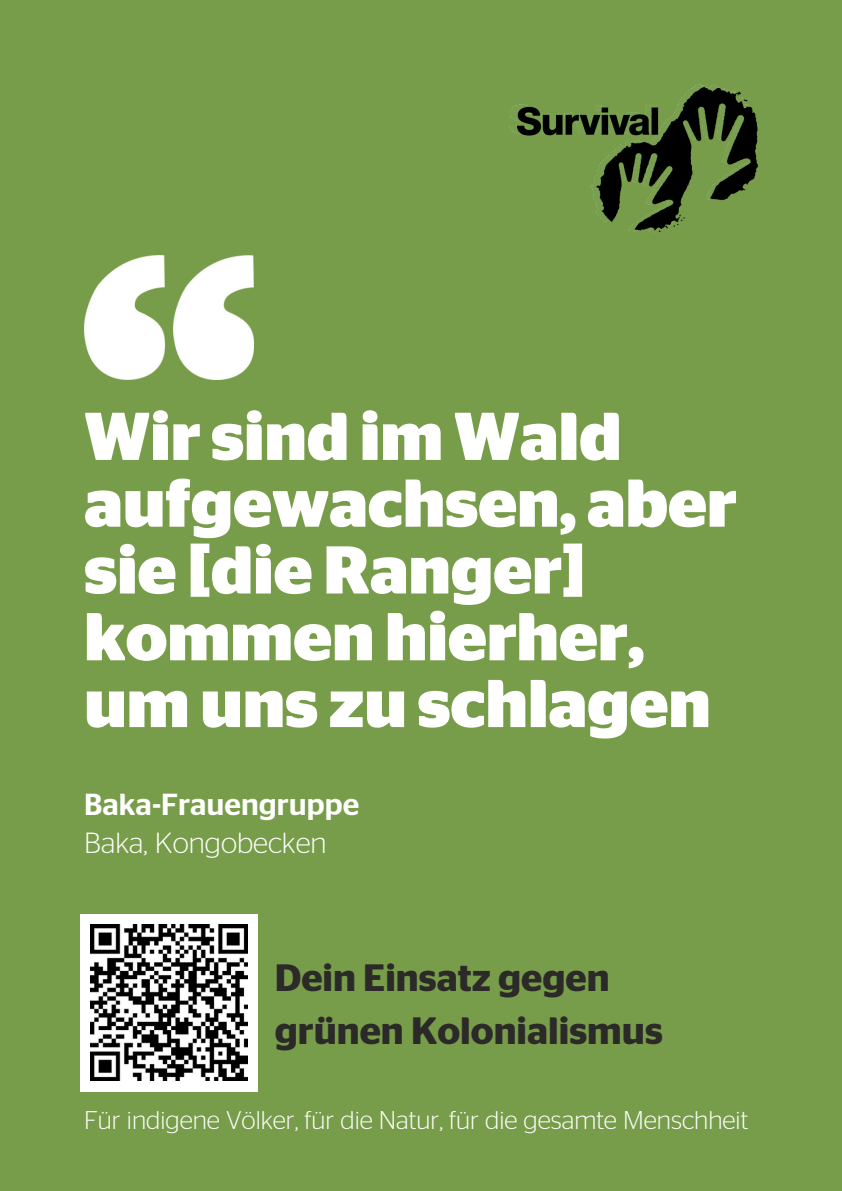
<style>
.page{position:relative;width:842px;height:1191px;background:#fff}
.page>*{position:absolute;margin:0;border:0;box-sizing:border-box;transform-origin:0 0}
.t1{font:700 67.3px/66.8px "Stag Sans";color:#fff}
.t2{font:600 38px/53px "Stag Sans";color:#2c2a29}
.t3{font:500 30.4px "Stag Sans";color:#fff}
.t4{font:300 29.1px "Stag Sans";color:#fff}
.t5{font:300 25.6px "Stag Sans";color:#fff}
</style>
<div class="page">
<div style="left:0;top:0;width:842px;height:1190px;background:#789d4a"></div>
<img style="left:517px;top:88px;width:240px;height:144px">
<img style="left:84px;top:256px;width:170px;height:123px">
<div style="left:81px;top:914px;width:177px;height:176px;background:#fff"></div>
<img style="left:91px;top:923px;width:156px;height:157px">
<p class="t1" style="left:84px;top:406px;width:654px">Wir sind im Wald aufgewachsen, aber sie [die Ranger] kommen hierher, um uns zu schlagen</p>
<h1 class="t3" style="left:84px;top:790px;width:277px">Baka-Frauengruppe</h1>
<h3 class="t4" style="left:84px;top:829px;width:244px">Baka, Kongobecken</h3>
<p class="t2" style="left:275px;top:953px;width:390px">Dein Einsatz gegen grünen Kolonialismus</p>
<p class="t5" style="left:84px;top:1108px;width:666px">Für indigene Völker, für die Natur, für die gesamte Menschheit</p>
</div>
